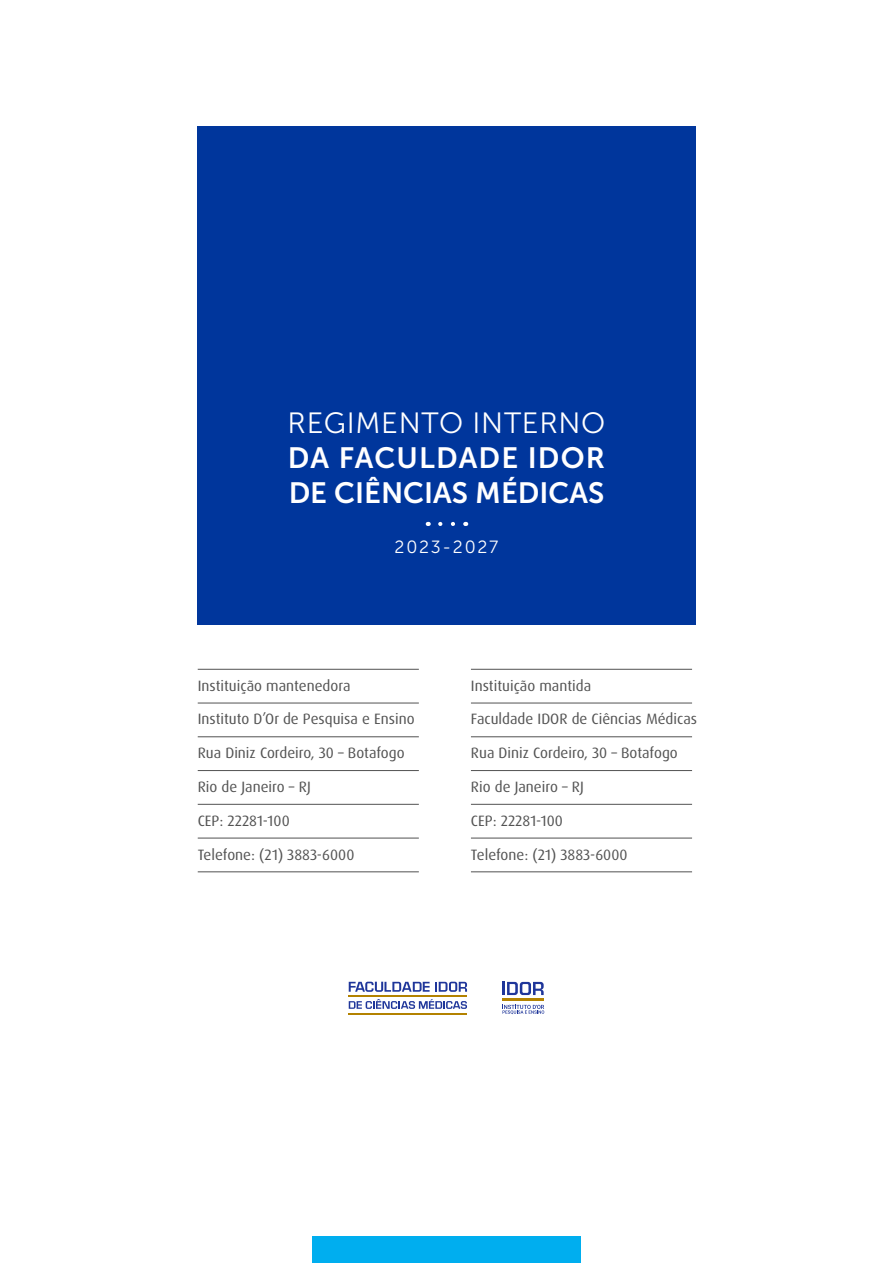
<style>
.page{position:relative;width:893px;height:1263px;background:#fff}
.page>*{position:absolute;margin:0;border:0;box-sizing:border-box;transform-origin:0 0}
.t1{font:29.25px "Museo Sans 700";color:#fff}
.t2{font:29.25px "Museo Sans 300";letter-spacing:.025em;color:#fff}
.t3{font:29.25px "Museo Sans 700";letter-spacing:.04em;color:#fff}
.t4{font:17.7px "Museo Sans 300";letter-spacing:.1em;color:#fff}
.sumário{font:15px "Dax Pro";color:#525252}
</style>
<div class="page">
<hr style="left:198px;top:669px;width:221px;height:1px;background:#525252">
<hr style="left:198px;top:703px;width:221px;height:1px;background:#525252">
<hr style="left:198px;top:736px;width:221px;height:1px;background:#525252">
<hr style="left:198px;top:770px;width:221px;height:1px;background:#525252">
<hr style="left:198px;top:804px;width:221px;height:1px;background:#525252">
<hr style="left:198px;top:838px;width:221px;height:1px;background:#525252">
<hr style="left:198px;top:871px;width:221px;height:1px;background:#525252">
<hr style="left:471px;top:669px;width:221px;height:1px;background:#525252">
<hr style="left:471px;top:703px;width:221px;height:1px;background:#525252">
<hr style="left:471px;top:736px;width:221px;height:1px;background:#525252">
<hr style="left:471px;top:770px;width:221px;height:1px;background:#525252">
<hr style="left:471px;top:804px;width:221px;height:1px;background:#525252">
<hr style="left:471px;top:838px;width:221px;height:1px;background:#525252">
<hr style="left:471px;top:871px;width:221px;height:1px;background:#525252">
<div style="left:197px;top:127px;width:499px;height:498px;background:#00369c"></div>
<svg style="left:440px;top:522px;width:15px;height:4px"></svg>
<svg style="left:502px;top:1005px;width:42px;height:9px"></svg>
<svg style="left:502px;top:982px;width:42px;height:13px"></svg>
<hr style="left:502px;top:999px;width:42px;height:2px;background:#b48300">
<hr style="left:349px;top:996px;width:118px;height:1px;background:#b38200">
<hr style="left:349px;top:1013px;width:118px;height:1px;background:#b38200">
<svg style="left:349px;top:982px;width:118px;height:10px"></svg>
<svg style="left:349px;top:999px;width:118px;height:10px"></svg>
<div style="left:312px;top:1236px;width:269px;height:27px;background:#00aeef"></div>
<p class="t2" style="left:288px;top:407px;width:319px">REGIMENTO INTERNO</p>
<p class="t3" style="left:288px;top:442px;width:319px">DA FACULDADE IDOR</p>
<p class="t1" style="left:289px;top:477px;width:317px">DE CIÊNCIAS MÉDICAS</p>
<p class="t4" style="left:395px;top:538px;width:105px">2023-2027</p>
<p class="sumário" style="left:198px;top:676px;width:154px">Instituição mantenedora</p>
<p class="sumário" style="left:198px;top:710px;width:218px">Instituto D’Or de Pesquisa e Ensino</p>
<p class="sumário" style="left:198px;top:743px;width:208px">Rua Diniz Cordeiro, 30 – Botafogo</p>
<p class="sumário" style="left:198px;top:777px;width:115px">Rio de Janeiro – RJ</p>
<p class="sumário" style="left:198px;top:811px;width:94px">CEP: 22281-100</p>
<p class="sumário" style="left:198px;top:845px;width:158px">Telefone: (21) 3883-6000</p>
<p class="sumário" style="left:471px;top:676px;width:122px">Instituição mantida</p>
<p class="sumário" style="left:471px;top:710px;width:228px">Faculdade IDOR de Ciências Médicas</p>
<p class="sumário" style="left:471px;top:743px;width:208px">Rua Diniz Cordeiro, 30 – Botafogo</p>
<p class="sumário" style="left:471px;top:777px;width:115px">Rio de Janeiro – RJ</p>
<p class="sumário" style="left:471px;top:811px;width:94px">CEP: 22281-100</p>
<p class="sumário" style="left:471px;top:845px;width:158px">Telefone: (21) 3883-6000</p>
</div>
